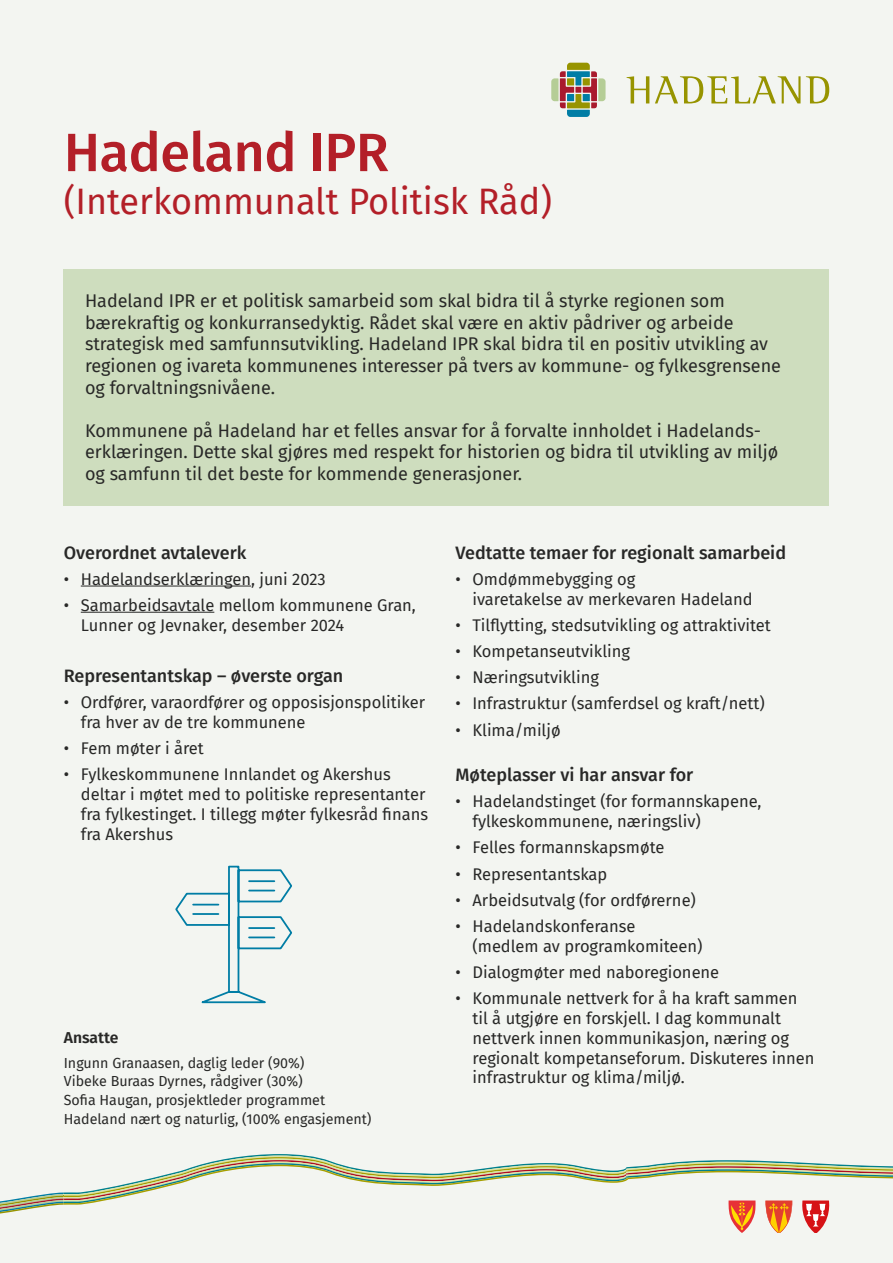
<style>
.page{position:relative;width:893px;height:1263px;background:#f3f5f1}
.page>*{position:absolute;margin:0;border:0;box-sizing:border-box;transform-origin:0 0}
.t1{font:500 54px "Fira Sans";letter-spacing:-.01em;color:#b31f28}
.t2{font:36px "Fira Sans";color:#b31f28}
.t3{font:18px/21.6px "Fira Sans";color:#282827}
.t4{font:500 18px "Fira Sans";color:#282827}
.t5{font:16.5px/19.8px "Fira Sans";color:#282827}
.t6{font:600 15.75px "Fira Sans";color:#282827}
.t7{font:14.25px/18.8px "Fira Sans";color:#282827}
</style>
<div class="page">
<div style="left:64px;top:269px;width:765px;height:236px;background:#ceddbe"></div>
<hr style="left:81px;top:586px;width:170px;height:1px;background:#282827">
<hr style="left:81px;top:612px;width:133px;height:1px;background:#282827">
<svg style="left:0;top:1154px;width:893px;height:79px"></svg>
<svg style="left:627px;top:76px;width:22px;height:27px"></svg>
<svg style="left:655px;top:76px;width:145px;height:27px"></svg>
<svg style="left:806px;top:76px;width:23px;height:27px"></svg>
<svg style="left:551px;top:63px;width:54px;height:54px"></svg>
<svg style="left:175px;top:865px;width:117px;height:139px"></svg>
<h1 class="t1" style="left:64px;top:109px;width:326px">Hadeland IPR</h1>
<h2 class="t2" style="left:64px;top:175px;width:490px">(Interkommunalt Politisk Råd)</h2>
<p class="t3" style="left:85px;top:290px;width:698px">Hadeland IPR er et politisk samarbeid som skal bidra til å styrke regionen som bærekraftig og konkurransedyktig. Rådet skal være en aktiv pådriver og arbeide strategisk med samfunnsutvikling. Hadeland IPR skal bidra til en positiv utvikling av regionen og ivareta kommunenes interesser på tvers av kommune- og fylkesgrensene og forvaltningsnivåene.</p>
<p class="t3" style="left:85px;top:419px;width:695px">Kommunene på Hadeland har et felles ansvar for å forvalte innholdet i Hadelands&shy;erklæringen. Dette skal gjøres med respekt for historien og bidra til utvikling av miljø og samfunn til det beste for kommende generasjoner.</p>
<p class="t4" style="left:455px;top:538px;width:332px">Vedtatte temaer for regionalt samarbeid</p>
<p class="t5" style="left:472px;top:569px;width:282px;text-indent:-17px">• Omdømmebygging og<br>ivaretakelse av merkevaren Hadeland</p>
<p class="t5" style="left:455px;top:615px;width:317px">• Tilflytting, stedsutvikling og attraktivitet</p>
<p class="t5" style="left:455px;top:641px;width:176px">• Kompetanseutvikling</p>
<p class="t5" style="left:455px;top:667px;width:145px">• Næringsutvikling</p>
<p class="t5" style="left:455px;top:693px;width:311px">• Infrastruktur (samferdsel og kraft/nett)</p>
<p class="t5" style="left:455px;top:719px;width:107px">• Klima/miljø</p>
<p class="t4" style="left:64px;top:538px;width:184px">Overordnet avtaleverk</p>
<p class="t5" style="left:64px;top:569px;width:264px">• Hadelandserklæringen, juni 2023</p>
<p class="t5" style="left:81px;top:595px;width:337px;text-indent:-17px">• Samarbeidsavtale mellom kommunene Gran,<br>Lunner og Jevnaker, desember 2024</p>
<p class="t4" style="left:64px;top:661px;width:281px">Representantskap – øverste organ</p>
<p class="t5" style="left:81px;top:692px;width:346px;text-indent:-17px">• Ordfører, varaordfører og opposisjonspolitiker fra hver av de tre kommunene</p>
<p class="t5" style="left:64px;top:738px;width:142px">• Fem møter i året</p>
<p class="t5" style="left:81px;top:764px;width:349px;text-indent:-17px">• Fylkeskommunene Innlandet og Akershus deltar i møtet med to politiske representanter fra fylkestinget. I tillegg møter fylkesråd finans fra Akershus</p>
<p class="t4" style="left:455px;top:760px;width:239px">Møteplasser vi har ansvar for</p>
<p class="t5" style="left:472px;top:791px;width:290px;text-indent:-17px">• Hadelandstinget (for formannskapene, fylkeskommunene, næringsliv)</p>
<p class="t5" style="left:455px;top:837px;width:210px">• Felles formannskapsmøte</p>
<p class="t5" style="left:455px;top:863px;width:153px">• Representantskap</p>
<p class="t5" style="left:455px;top:890px;width:242px">• Arbeidsutvalg (for ordførerne)</p>
<p class="t5" style="left:472px;top:916px;width:232px;text-indent:-17px">• Hadelandskonferanse (medlem av programkomiteen)</p>
<p class="t5" style="left:455px;top:962px;width:265px">• Dialogmøter med naboregionene</p>
<p class="t5" style="left:472px;top:988px;width:344px;text-indent:-17px">• Kommunale nettverk for å ha kraft sammen til å utgjøre en forskjell. I dag kommunalt nettverk innen kommunikasjon, næring og regionalt kompetanseforum. Diskuteres innen infrastruktur og klima/miljø.</p>
<p class="t6" style="left:64px;top:1024px;width:56px">Ansatte</p>
<p class="t7" style="left:64px;top:1053px;width:309px">Ingunn Granaasen, daglig leder (90%)<br>Vibeke Buraas Dyrnes, rådgiver (30%)<br>Sofia Haugan, prosjektleder programmet Hadeland nært og naturlig, (100% engasjement)</p>
</div>
